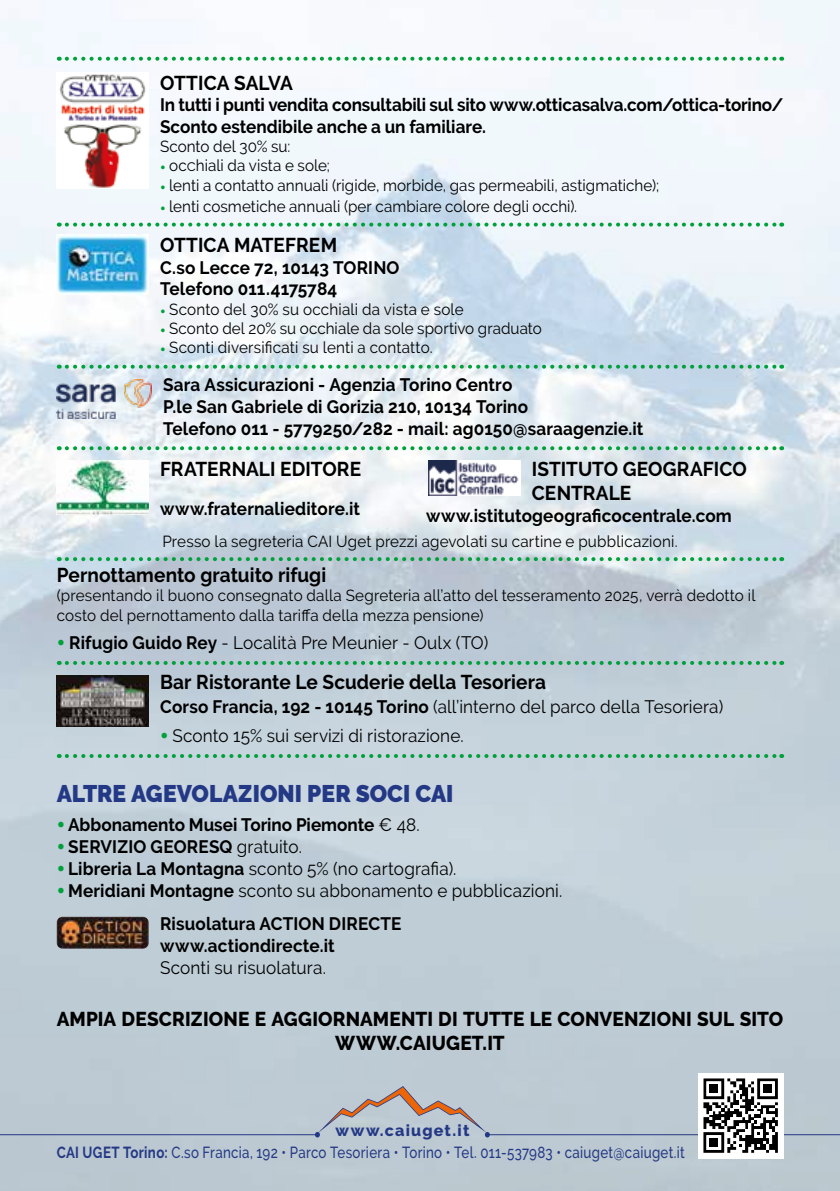
<style>
.page{position:relative;width:840px;height:1191px;background:#fff}
.page>*{position:absolute;margin:0;border:0;box-sizing:border-box;transform-origin:0 0}
.t1{font:900 24px "Raleway";color:#243985;scale:.95 1}
.t2{font:700 20px/24px "Raleway";color:#000;scale:.95 1}
.t3{font:800 20px/24px "Raleway";letter-spacing:.01em;color:#000;text-align:center;scale:.95 1}
.t4{font:700 18px/21.6px "Raleway";letter-spacing:.005em;color:#000;scale:.95 1}
.t5{font:18px "Raleway";letter-spacing:.01em;color:#000;scale:.95 1}
.t6{font:16px/19.2px "Raleway";letter-spacing:.01em;color:#000;scale:.95 1}
.t7{font:500 16px/21.4px "Raleway";letter-spacing:.02em;color:#243985;scale:.83 1}
.s1{font-weight:900;color:#00a13a}
.s2{font-weight:900;font-size:24px;color:#00a13a}
.s3{font-weight:700}
.s4{font-weight:400}
.s5{font-weight:800}
</style>
<div class="page">
<img style="left:0;top:0;width:839px;height:1191px">
<hr style="left:0;top:1134px;width:317px;height:1px;background:#243985">
<hr style="left:488px;top:1134px;width:351px;height:1px;background:#243985">
<svg style="left:315px;top:1086px;width:174px;height:51px;background:#bbbcc0"></svg>
<div style="left:697px;top:1072px;width:85px;height:86px;background:#fff"></div>
<svg style="left:703px;top:1078px;width:74px;height:74px"></svg>
<div style="left:709px;top:1138px;width:8px;height:8px;background:#000"></div>
<div style="left:709px;top:1084px;width:8px;height:9px;background:#000"></div>
<div style="left:762px;top:1084px;width:9px;height:9px;background:#000"></div>
<img style="left:57px;top:235px;width:92px;height:60px">
<img style="left:57px;top:461px;width:92px;height:54px">
<img style="left:57px;top:675px;width:92px;height:51px">
<img style="left:57px;top:916px;width:92px;height:32px">
<svg style="left:67px;top:365px;width:714px;height:4px;background:#88cbac"></svg>
<svg style="left:67px;top:223px;width:714px;height:4px"></svg>
<svg style="left:67px;top:57px;width:714px;height:4px"></svg>
<svg style="left:67px;top:446px;width:714px;height:4px;background:#8ecfac"></svg>
<svg style="left:67px;top:557px;width:714px;height:4px;background:#7cc0a0"></svg>
<svg style="left:67px;top:661px;width:714px;height:4px;background:#75ba9b"></svg>
<svg style="left:67px;top:754px;width:714px;height:4px;background:#7ac09e"></svg>
<img style="left:57px;top:72px;width:92px;height:117px">
<img style="left:428px;top:461px;width:92px;height:34px">
<img style="left:57px;top:379px;width:95px;height:39px">
<p class="t2" style="left:160px;top:71px;width:141px">OTTICA SALVA</p>
<p class="t4" style="left:160px;top:94px;width:657px">In tutti i punti vendita consultabili sul sito www.otticasalva.com/ottica-torino/<br>Sconto estendibile anche a un familiare.</p>
<p class="t6" style="left:160px;top:137px;width:139px">Sconto del 30% su:</p>
<p class="t6" style="left:160px;top:156px;width:180px"><span class="s1">•</span> occhiali da vista e sole;</p>
<p class="t6" style="left:160px;top:175px;width:526px"><span class="s1">•</span> lenti a contatto annuali (rigide, morbide, gas permeabili, astigmatiche);</p>
<p class="t6" style="left:160px;top:197px;width:440px"><span class="s1">•</span> lenti cosmetiche annuali (per cambiare colore degli occhi).</p>
<p class="t2" style="left:160px;top:233px;width:188px">OTTICA MATEFREM</p>
<p class="t4" style="left:160px;top:257px;width:253px">C.so Lecce 72, 10143 TORINO<br>Telefono 011.4175784</p>
<p class="t6" style="left:160px;top:299px;width:321px"><span class="s1">•</span> Sconto del 30% su occhiali da vista e sole</p>
<p class="t6" style="left:160px;top:318px;width:403px"><span class="s1">•</span> Sconto del 20% su occhiale da sole sportivo graduato</p>
<p class="t6" style="left:160px;top:338px;width:288px"><span class="s1">•</span> Sconti diversificati su lenti a contatto.</p>
<p class="t4" style="left:163px;top:374px;width:507px">Sara Assicurazioni - Agenzia Torino Centro<br>P.le San Gabriele di Gorizia 210, 10134 Torino<br>Telefono 011 - 5779250/282 - mail: ag0150@saraagenzie.it</p>
<p class="t2" style="left:160px;top:457px;width:213px">FRATERNALI EDITORE</p>
<p class="t4" style="left:160px;top:497px;width:212px">www.fraternalieditore.it</p>
<p class="t2" style="left:531px;top:457px;width:228px">ISTITUTO GEOGRAFICO<br>CENTRALE</p>
<p class="t4" style="left:426px;top:505px;width:323px">www.istitutogeograficocentrale.com</p>
<p class="t6" style="left:162px;top:531px;width:543px">Presso la segreteria CAI Uget prezzi agevolati su cartine e pubblicazioni.</p>
<p class="t2" style="left:57px;top:563px;width:285px">Pernottamento gratuito rifugi</p>
<p class="t6" style="left:57px;top:586px;width:736px">(presentando il buono consegnato dalla Segreteria all’atto del tesseramento 2025, verrà dedotto il costo del pernottamento dalla tariffa della mezza pensione)</p>
<p class="t5" style="left:57px;top:632px;width:455px"><span class="s2">•</span> <span class="s3">Rifugio Guido Rey</span> - Località Pre Meunier - Oulx (TO)</p>
<p class="t2" style="left:160px;top:670px;width:407px">Bar Ristorante Le Scuderie della Tesoriera</p>
<p class="t5" style="left:160px;top:696px;width:594px"><span class="s3">Corso Francia, 192 - 10145 Torino</span> (all’interno del parco della Tesoriera)</p>
<p class="t5" style="left:160px;top:725px;width:321px"><span class="s2">•</span> Sconto 15% sui servizi di ristorazione.</p>
<h1 class="t1" style="left:57px;top:779px;width:419px">ALTRE AGEVOLAZIONI PER SOCI CAI</h1>
<p class="t4" style="left:57px;top:813px;width:383px"><span class="s2">•</span> Abbonamento Musei Torino Piemonte <span class="s4">€ 48.</span></p>
<p class="t4" style="left:57px;top:835px;width:260px"><span class="s2">•</span> SERVIZIO GEORESQ <span class="s4">gratuito.</span></p>
<p class="t5" style="left:57px;top:858px;width:422px"><span class="s2">•</span> <span class="s3">Libreria La Montagna</span> sconto 5% (no cartografia).</p>
<p class="t4" style="left:160px;top:874px;width:425px;line-height:33.4px;text-indent:-103px"><span class="s2">•</span> Meridiani Montagne <span class="s4">sconto su abbonamento e pubblicazioni.<br></span>Risuolatura ACTION DIRECTE</p>
<p class="t4" style="left:160px;top:935px;width:185px">www.actiondirecte.it</p>
<p class="t5" style="left:160px;top:957px;width:176px">Sconti su risuolatura.</p>
<p class="t3" style="left:57px;top:1006px;width:765px">AMPIA DESCRIZIONE E AGGIORNAMENTI DI TUTTE LE CONVENZIONI SUL SITO<br>WWW.CAIUGET.IT</p>
<p class="t7" style="left:57px;top:1119px;width:757px;text-indent:278px"><span class="s5">www.caiuget.it<br></span><span class="s3">CAI UGET Torino:</span> C.so Francia, 192 • Parco Tesoriera • Torino • Tel. 011-537983 • caiuget@caiuget.it</p>
</div>
